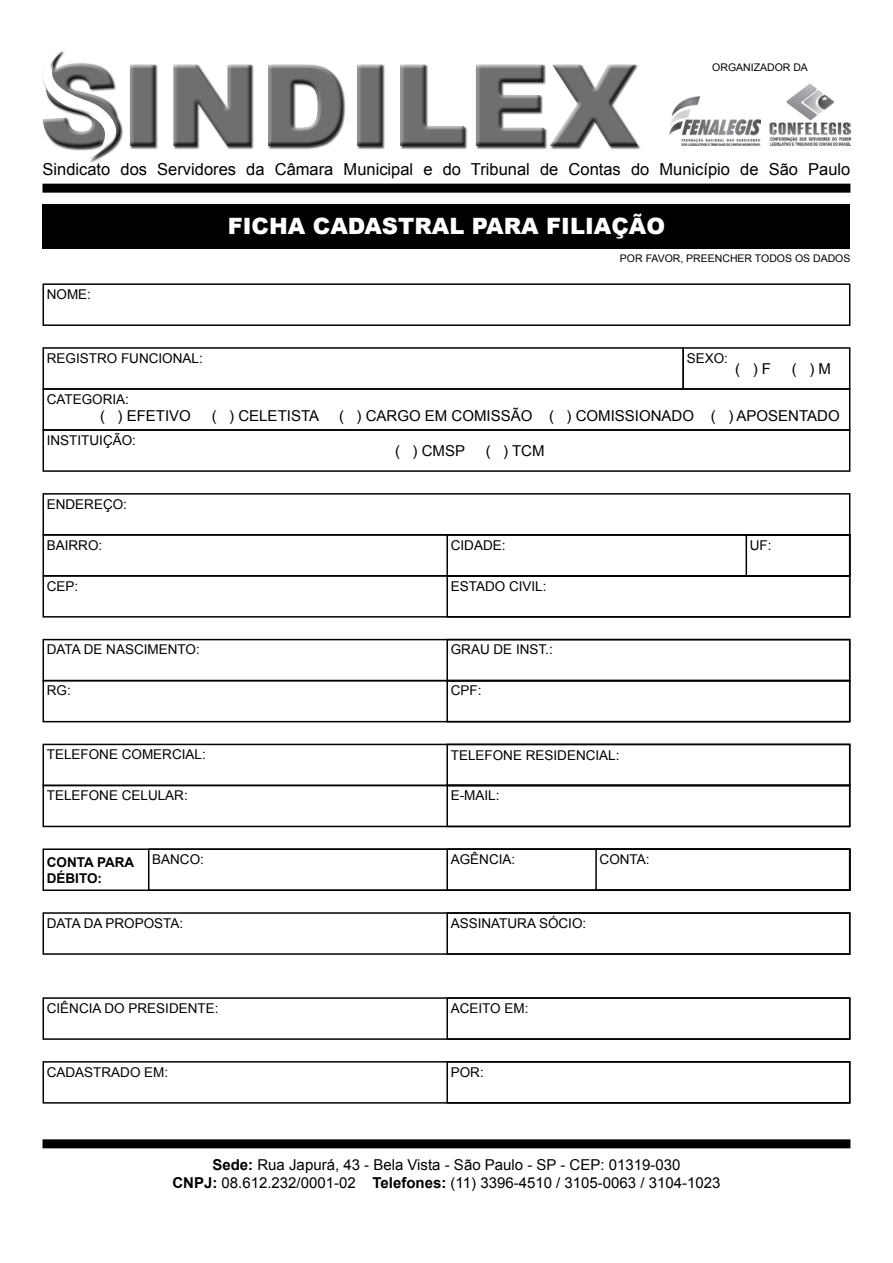
<style>
.page{position:relative;width:893px;height:1263px;background:#fff}
.page>*{position:absolute;margin:0;border:0;box-sizing:border-box;transform-origin:0 0}
.t1{font:900 22.5px "Arial";color:#fff}
.t2{font:16.5px "Arial";color:#000}
.t3{font:15px/18px "Arial";color:#000;text-align:center}
.t4{font:13.5px "Arial";color:#000}
.t5{font:700 13.5px/16.2px "Arial";color:#000}
.t6{font:10.5px "Arial";color:#000}
.s1{font-weight:700}
</style>
<div class="page">
<img style="left:769px;top:83px;width:81px;height:63px">
<img style="left:669px;top:96px;width:92px;height:50px">
<div style="left:43px;top:184px;width:807px;height:9px;background:#000"></div>
<div style="left:43px;top:204px;width:807px;height:44px;background:#000"></div>
<div style="left:43px;top:1139px;width:807px;height:9px;background:#000"></div>
<div style="left:43px;top:283px;width:807px;height:43px;border:2px solid #000"></div>
<div style="left:682px;top:347px;width:168px;height:43px;border:2px solid #000"></div>
<div style="left:43px;top:347px;width:641px;height:43px;border:2px solid #000"></div>
<div style="left:43px;top:388px;width:807px;height:43px;border:2px solid #000"></div>
<div style="left:43px;top:429px;width:807px;height:43px;border:2px solid #000"></div>
<div style="left:43px;top:493px;width:807px;height:43px;border:2px solid #000"></div>
<div style="left:43px;top:534px;width:807px;height:43px;border:2px solid #000"></div>
<div style="left:446px;top:534px;width:404px;height:43px;border:2px solid #000"></div>
<div style="left:746px;top:534px;width:104px;height:43px;border:2px solid #000"></div>
<div style="left:43px;top:575px;width:807px;height:43px;border:2px solid #000"></div>
<div style="left:446px;top:575px;width:404px;height:43px;border:2px solid #000"></div>
<div style="left:43px;top:639px;width:807px;height:42px;border:2px solid #000"></div>
<div style="left:446px;top:639px;width:404px;height:42px;border:2px solid #000"></div>
<div style="left:43px;top:680px;width:807px;height:42px;border:2px solid #000"></div>
<div style="left:446px;top:680px;width:404px;height:42px;border:2px solid #000"></div>
<div style="left:43px;top:744px;width:807px;height:42px;border:2px solid #000"></div>
<div style="left:446px;top:744px;width:404px;height:42px;border:2px solid #000"></div>
<div style="left:43px;top:785px;width:807px;height:42px;border:2px solid #000"></div>
<div style="left:446px;top:785px;width:404px;height:42px;border:2px solid #000"></div>
<div style="left:43px;top:848px;width:807px;height:43px;border:2px solid #000"></div>
<div style="left:148px;top:848px;width:702px;height:43px;border:2px solid #000"></div>
<div style="left:446px;top:848px;width:404px;height:43px;border:2px solid #000"></div>
<div style="left:595px;top:848px;width:255px;height:43px;border:2px solid #000"></div>
<div style="left:43px;top:912px;width:807px;height:43px;border:2px solid #000"></div>
<div style="left:446px;top:912px;width:404px;height:43px;border:2px solid #000"></div>
<div style="left:43px;top:997px;width:807px;height:43px;border:2px solid #000"></div>
<div style="left:446px;top:997px;width:404px;height:43px;border:2px solid #000"></div>
<div style="left:43px;top:1061px;width:807px;height:42px;border:2px solid #000"></div>
<div style="left:446px;top:1061px;width:404px;height:42px;border:2px solid #000"></div>
<div style="left:40px;top:50px;width:599px;height:112px;background:#000;opacity:.75"></div>
<p class="t6" style="left:712px;top:61px;width:97px">ORGANIZADOR DA</p>
<p class="t2" style="left:43px;top:158px;width:809px">SINDICATO DOS SERVIDORES DA CÂMARA MUNICIPAL E DO TRIBUNAL DE CONTAS DO MUNICÍPIO DE SÃO PAULO</p>
<h1 class="t1" style="left:228px;top:210px;width:439px">FICHA CADASTRAL PARA FILIAÇÃO</h1>
<p class="t4" style="left:47px;top:285px;width:21px">NOME</p>
<p class="t4" style="left:87px;top:285px;width:5px">:</p>
<p class="t6" style="left:620px;top:251px;width:232px">POR FAVOR, PREENCHER TODOS OS DADOS</p>
<p class="t4" style="left:47px;top:349px;width:20px">REGISTRO</p>
<p class="t4" style="left:121px;top:349px;width:28px">FUNCIONA</p>
<p class="t4" style="left:192px;top:349px;width:13px">L:</p>
<p class="t4" style="left:47px;top:390px;width:20px">CATEGORIA</p>
<p class="t4" style="left:125px;top:390px;width:5px">:</p>
<p class="t4" style="left:47px;top:431px;width:13px">INSTIT</p>
<p class="t4" style="left:90px;top:431px;width:48px">UIÇÃO:</p>
<p class="t4" style="left:687px;top:349px;width:43px">SEXO :</p>
<p class="t3" style="left:735px;top:360px;width:35px">( ) F</p>
<p class="t3" style="left:792px;top:360px;width:41px">( ) M</p>
<p class="t3" style="left:100px;top:407px;width:47px">( ) EFETIVO</p>
<p class="t3" style="left:212px;top:407px;width:66px">( ) CELETISTA</p>
<p class="t3" style="left:339px;top:407px;width:50px">( ) CARGO</p>
<p class="t3" style="left:425px;top:407px;width:48px">EM COMISS</p>
<p class="t3" style="left:511px;top:407px;width:20px">ÃO</p>
<p class="t3" style="left:549px;top:407px;width:49px">( ) COMISSIONADO</p>
<p class="t3" style="left:711px;top:407px;width:47px">( ) APOSENTADO</p>
<p class="t3" style="left:395px;top:442px;width:72px">( ) CMSP</p>
<p class="t3" style="left:486px;top:442px;width:60px">( ) TCM</p>
<p class="t4" style="left:47px;top:495px;width:20px">ENDERE</p>
<p class="t4" style="left:103px;top:495px;width:26px">ÇO:</p>
<p class="t4" style="left:47px;top:536px;width:19px">BAIRRO</p>
<p class="t4" style="left:99px;top:536px;width:5px">:</p>
<p class="t4" style="left:451px;top:536px;width:19px">CIDADE</p>
<p class="t4" style="left:502px;top:536px;width:5px">:</p>
<p class="t4" style="left:750px;top:536px;width:23px">UF:</p>
<p class="t4" style="left:47px;top:577px;width:33px">CEP:</p>
<p class="t4" style="left:451px;top:577px;width:19px">ESTADO</p>
<p class="t4" style="left:509px;top:577px;width:39px">CIVI L:</p>
<p class="t4" style="left:47px;top:641px;width:19px">DATA</p>
<p class="t4" style="left:84px;top:641px;width:43px">DE NASCIMENTO</p>
<p class="t4" style="left:196px;top:641px;width:5px">:</p>
<p class="t4" style="left:451px;top:641px;width:79px">GRAU DE INST</p>
<p class="t4" style="left:545px;top:641px;width:9px">.:</p>
<p class="t4" style="left:47px;top:682px;width:26px">RG:</p>
<p class="t4" style="left:451px;top:682px;width:32px">CPF:</p>
<p class="t4" style="left:47px;top:746px;width:35px">TELEFONE</p>
<p class="t4" style="left:122px;top:746px;width:20px">COMERCIA</p>
<p class="t4" style="left:195px;top:746px;width:13px">L:</p>
<p class="t4" style="left:451px;top:746px;width:35px">TELEFONE</p>
<p class="t4" style="left:526px;top:746px;width:19px">RESIDENCIA</p>
<p class="t4" style="left:608px;top:746px;width:13px">L:</p>
<p class="t4" style="left:47px;top:787px;width:35px">TELEFONE</p>
<p class="t4" style="left:122px;top:787px;width:68px">CELULAR:</p>
<p class="t4" style="left:451px;top:787px;width:50px">E-MAI L:</p>
<p class="t5" style="left:47px;top:854px;width:89px">Conta para débito:</p>
<p class="t4" style="left:152px;top:850px;width:20px">BANCO</p>
<p class="t4" style="left:200px;top:850px;width:5px">:</p>
<p class="t4" style="left:451px;top:850px;width:38px">AGÊNCIA</p>
<p class="t4" style="left:511px;top:850px;width:5px">:</p>
<p class="t4" style="left:600px;top:850px;width:20px">CONTA</p>
<p class="t4" style="left:646px;top:850px;width:5px">:</p>
<p class="t4" style="left:47px;top:914px;width:19px">DATA</p>
<p class="t4" style="left:84px;top:914px;width:41px">DA PROPOSTA</p>
<p class="t4" style="left:180px;top:914px;width:5px">:</p>
<p class="t4" style="left:451px;top:914px;width:18px">ASSINAT</p>
<p class="t4" style="left:507px;top:914px;width:80px">URA SÓCIO:</p>
<p class="t4" style="left:47px;top:999px;width:32px">CI ÊNCIA</p>
<p class="t4" style="left:105px;top:999px;width:43px">DO PRESIDENTE</p>
<p class="t4" style="left:215px;top:999px;width:5px">:</p>
<p class="t4" style="left:451px;top:999px;width:18px">ACEITO</p>
<p class="t4" style="left:504px;top:999px;width:26px">EM :</p>
<p class="t4" style="left:47px;top:1063px;width:21px">CADASTRADO</p>
<p class="t4" style="left:144px;top:1063px;width:26px">EM :</p>
<p class="t4" style="left:451px;top:1063px;width:35px">POR:</p>
<p class="t3" style="left:172px;top:1156px;width:550px"><span class="s1">Sede:</span> RUA JAPURÁ, 43 - BELA VISTA - SÃO PAULO - SP - CEP: 01319-030<br><span class="s1">CNPJ:</span> 08.612.232/0001-02 <span class="s1">Telefones:</span> (11) 3396-4510 / 3105-0063 / 3104-1023</p>
</div>
